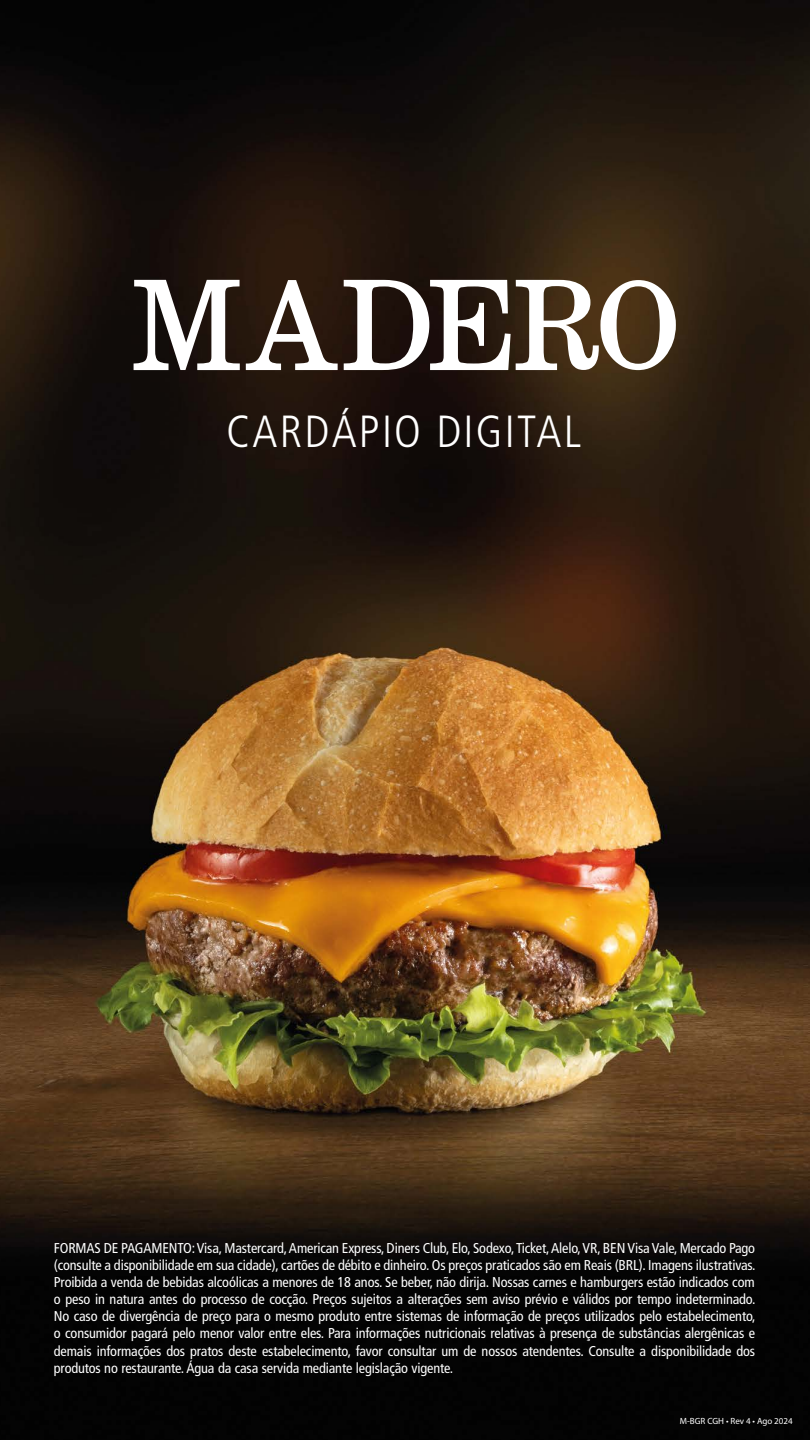
<style>
.page{position:relative;width:810px;height:1440px;background:#fff}
.page>*{position:absolute;margin:0;border:0;box-sizing:border-box;transform-origin:0 0}
.t1{font:300 condensed 45px "Frutiger LT Std";letter-spacing:.05em;color:#fff}
.t2{font:condensed 14.25px/17.1px "Frutiger LT Std";letter-spacing:-.01em;color:#fff;text-align:justify}
.t3{font:9px "Myriad Pro";color:#fff}
</style>
<div class="page">
<img style="left:0;top:0;width:810px;height:1440px">
<svg style="left:246px;top:280px;width:92px;height:90px"></svg>
<svg style="left:134px;top:280px;width:106px;height:90px"></svg>
<svg style="left:344px;top:280px;width:332px;height:90px"></svg>
<h1 class="t1" style="left:226px;top:406px;width:357px">CARDÁPIO DIGITAL</h1>
<p class="t2" style="left:54px;top:1240px;width:703px">FORMAS DE PAGAMENTO: Visa, Mastercard, American Express, Diners Club, Elo, Sodexo, Ticket, Alelo, VR, BEN Visa Vale, Mercado Pago (consulte a disponibilidade em sua cidade), cartões de débito e dinheiro. Os preços praticados são em Reais (BRL). Imagens ilustrativas.<br>Proibida a venda de bebidas alcoólicas a menores de 18 anos. Se beber, não dirija. Nossas carnes e hamburgers estão indicados com o peso in natura antes do processo de cocção. Preços sujeitos a alterações sem aviso prévio e válidos por tempo indeterminado.<br>No caso de divergência de preço para o mesmo produto entre sistemas de informação de preços utilizados pelo estabelecimento, o consumidor pagará pelo menor valor entre eles. Para informações nutricionais relativas à presença de substâncias alergênicas e demais informações dos pratos deste estabelecimento, favor consultar um de nossos atendentes. Consulte a disponibilidade dos produtos no restaurante. Água da casa servida mediante legislação vigente.</p>
<p class="t3" style="left:680px;top:1415px;width:114px">M-BGR CGH • Rev 4 • Ago 2024</p>
</div>
